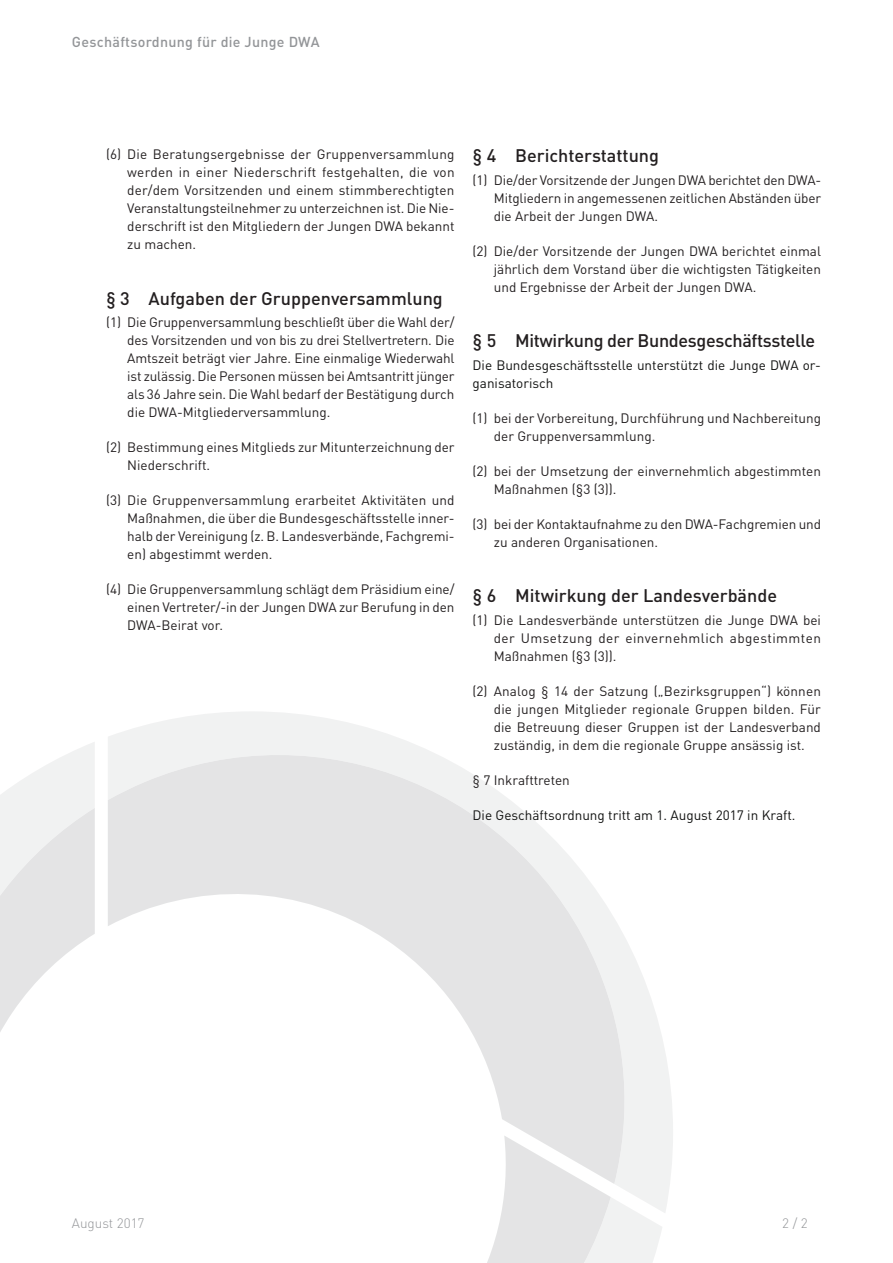
<style>
.page{position:relative;width:893px;height:1263px;background:#fff}
.page>*{position:absolute;margin:0;border:0;box-sizing:border-box;transform-origin:0 0}
.Überschrift{font:500 18px "DINOT";color:#231f20}
.Überschrift-2{font:500 18px "DINOT";letter-spacing:-.02em;color:#231f20}
.t1{font:500 14.25px "DINOT";letter-spacing:.02em;color:#939598}
.Fließtext_Tab{font:13.5px/18px "DINOT";color:#231f20;text-align:justify}
.Fließtext{font:13.5px/18px "DINOT";color:#111211}
.t2{font:300 13.5px "DINOT";color:#939598}
</style>
<div class="page">
<svg style="left:0;top:742px;width:95px;height:65px;fill:#f1f2f2"></svg>
<svg style="left:662px;top:1039px;width:10px;height:174px;fill:#f1f2f2"></svg>
<svg style="left:108px;top:712px;width:410px;height:95px"></svg>
<svg style="left:0;top:807px;width:662px;height:456px"></svg>
<p class="t1" style="left:72px;top:31px;width:249px">Geschäftsordnung für die Junge DWA</p>
<p class="Fließtext_Tab" style="left:127px;top:144px;width:329px;text-indent:-21px">(6) Die Beratungsergebnisse der Gruppenversammlung werden in einer Niederschrift festgehalten, die von der/dem Vorsitzenden und einem stimmberechtigten Veranstaltungsteilnehmer zu unterzeichnen ist. Die Nie&shy;derschrift ist den Mitgliedern der Jungen DWA bekannt zu machen.</p>
<p class="Überschrift" style="left:106px;top:284px;width:338px">§ 3 Aufgaben der Gruppenversammlung</p>
<p class="Fließtext_Tab" style="left:127px;top:312px;width:328px;text-indent:-21px">(1) Die Gruppenversammlung beschließt über die Wahl der/ des Vorsitzenden und von bis zu drei Stellvertretern. Die Amtszeit beträgt vier Jahre. Eine einmalige Wiederwahl ist zulässig. Die Personen müssen bei Amtsantritt jünger als 36 Jahre sein. Die Wahl bedarf der Bestätigung durch die DWA-Mitgliederversammlung.</p>
<p class="Fließtext_Tab" style="left:127px;top:437px;width:329px;text-indent:-21px">(2) Bestimmung eines Mitglieds zur Mitunterzeichnung der<br>Niederschrift.</p>
<p class="Fließtext_Tab" style="left:127px;top:490px;width:329px;text-indent:-21px">(3) Die Gruppenversammlung erarbeitet Aktivitäten und Maßnahmen, die über die Bundesgeschäftsstelle inner&shy;halb der Vereinigung (z. B. Landesverbände, Fachgremi&shy;en) abgestimmt werden.</p>
<p class="Fließtext_Tab" style="left:127px;top:579px;width:328px;text-indent:-21px">(4) Die Gruppenversammlung schlägt dem Präsidium eine/ einen Vertreter/-in der Jungen DWA zur Berufung in den DWA-Beirat vor.</p>
<p class="Überschrift" style="left:472px;top:142px;width:188px">§ 4 Berichterstattung</p>
<p class="Fließtext_Tab" style="left:493px;top:170px;width:329px;text-indent:-21px">(1) Die/der Vorsitzende der Jungen DWA berichtet den DWA-Mitgliedern in angemessenen zeitlichen Abständen über die Arbeit der Jungen DWA.</p>
<p class="Fließtext_Tab" style="left:493px;top:241px;width:328px;text-indent:-21px">(2) Die/der Vorsitzende der Jungen DWA berichtet einmal jährlich dem Vorstand über die wichtigsten Tätigkeiten und Ergebnisse der Arbeit der Jungen DWA.</p>
<p class="Überschrift-2" style="left:472px;top:327px;width:344px">§ 5 Mitwirkung der Bundesgeschäftsstelle</p>
<p class="Fließtext" style="left:472px;top:355px;width:350px">Die Bundesgeschäftsstelle unterstützt die Junge DWA or&shy;ganisatorisch</p>
<p class="Fließtext_Tab" style="left:493px;top:408px;width:328px;text-indent:-21px">(1) bei der Vorbereitung, Durchführung und Nachbereitung der Gruppenversammlung.</p>
<p class="Fließtext_Tab" style="left:493px;top:461px;width:328px;text-indent:-21px">(2) bei der Umsetzung der einvernehmlich abgestimmten<br>Maßnahmen (§3 (3)).</p>
<p class="Fließtext_Tab" style="left:493px;top:514px;width:329px;text-indent:-21px">(3) bei der Kontaktaufnahme zu den DWA-Fachgremien und zu anderen Organisationen.</p>
<p class="Überschrift" style="left:472px;top:582px;width:306px">§ 6 Mitwirkung der Landesverbände</p>
<p class="Fließtext_Tab" style="left:493px;top:609px;width:328px;text-indent:-21px">(1) Die Landesverbände unterstützen die Junge DWA bei der Umsetzung der einvernehmlich abgestimmten Maßnahmen (§3 (3)).</p>
<p class="Fließtext_Tab" style="left:493px;top:680px;width:328px;text-indent:-21px">(2) Analog § 14 der Satzung („Bezirksgruppen“) können die jungen Mitglieder regionale Gruppen bilden. Für die Betreuung dieser Gruppen ist der Landesverband zuständig, in dem die regionale Gruppe ansässig ist.</p>
<p class="Fließtext_Tab" style="left:472px;top:769px;width:99px">§ 7 Inkrafttreten</p>
<p class="Fließtext" style="left:472px;top:804px;width:324px">Die Geschäftsordnung tritt am 1. August 2017 in Kraft.</p>
<p class="t2" style="left:72px;top:1212px;width:74px">August 2017</p>
<p class="t2" style="left:782px;top:1212px;width:27px">2 / 2</p>
</div>
